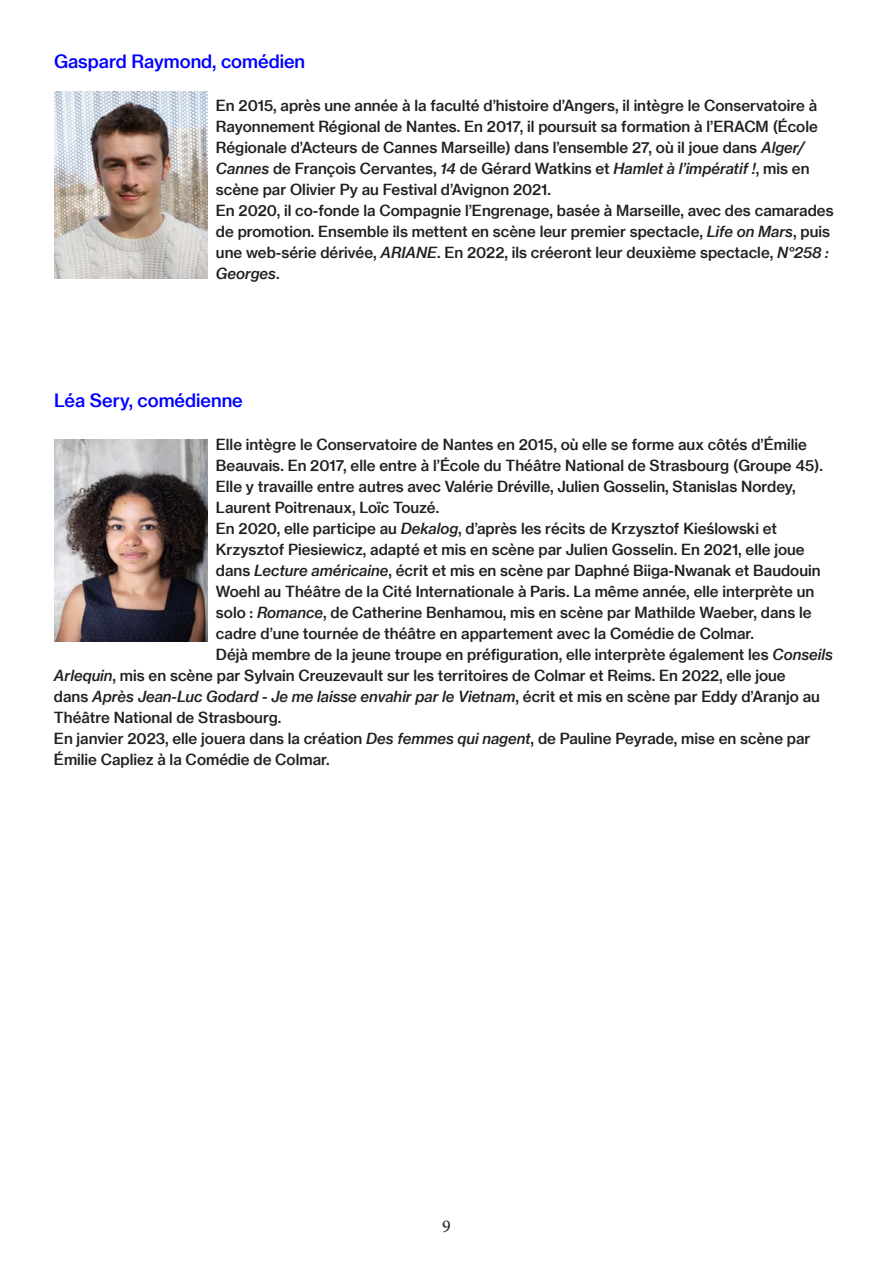
<style>
.page{position:relative;width:893px;height:1263px;background:#fff}
.page>*{position:absolute;margin:0;border:0;box-sizing:border-box;transform-origin:0 0}
.t1{font:18px "N Haas Grotesk TX Pro 65 Md";color:#00f}
.t2{font:18px "Minion Pro";color:#231f20}
.t3{font:15px/21px "N Haas Grotesk TX Pro 65 Md";color:#231f20}
.s1{font-family:"N Haas Grotesk TX Pro 66 Md It"}
</style>
<div class="page">
<img style="left:54px;top:92px;width:153px;height:186px">
<img style="left:54px;top:440px;width:153px;height:201px">
<p class="t1" style="left:54px;top:50px;width:253px">Gaspard Raymond, comédien</p>
<p class="t3" style="left:216px;top:95px;width:603px">En 2015, après une année à la faculté d’histoire d’Angers, il intègre le Conservatoire à Rayonnement Régional de Nantes. En 2017, il poursuit sa formation à l’ERACM (École Régionale d’Acteurs de Cannes Marseille) dans l’ensemble 27, où il joue dans <span class="s1">Alger/ Cannes</span> de François Cervantes, <span class="s1">14</span> de Gérard Watkins et <span class="s1">Hamlet à l’impératif !</span>, mis en scène par Olivier Py au Festival d’Avignon 2021.</p>
<p class="t3" style="left:216px;top:200px;width:619px">En 2020, il co-fonde la Compagnie l’Engrenage, basée à Marseille, avec des camarades de promotion. Ensemble ils mettent en scène leur premier spectacle, <span class="s1">Life on Mars</span>, puis une web-série dérivée, <span class="s1">ARIANE</span>. En 2022, ils créeront leur deuxième spectacle, <span class="s1">N°258 :<br>Georges</span>.</p>
<p class="t1" style="left:54px;top:389px;width:190px">Léa Sery, comédienne</p>
<p class="t3" style="left:216px;top:434px;width:609px">Elle intègre le Conservatoire de Nantes en 2015, où elle se forme aux côtés d’Émilie Beauvais. En 2017, elle entre à l’École du Théâtre National de Strasbourg (Groupe 45).<br>Elle y travaille entre autres avec Valérie Dréville, Julien Gosselin, Stanislas Nordey, Laurent Poitrenaux, Loïc Touzé.</p>
<p class="t3" style="left:216px;top:518px;width:606px">En 2020, elle participe au <span class="s1">Dekalog</span>, d’après les récits de Krzysztof Kieślowski et Krzysztof Piesiewicz, adapté et mis en scène par Julien Gosselin. En 2021, elle joue dans <span class="s1">Lecture américaine</span>, écrit et mis en scène par Daphné Biiga-Nwanak et Baudouin Woehl au Théâtre de la Cité Internationale à Paris. La même année, elle interprète un solo : <span class="s1">Romance</span>, de Catherine Benhamou, mis en scène par Mathilde Waeber, dans le cadre d’une tournée de théâtre en appartement avec la Comédie de Colmar.</p>
<p class="t3" style="left:54px;top:644px;width:780px;text-indent:162px">Déjà membre de la jeune troupe en préfiguration, elle interprète également les <span class="s1">Conseils Arlequin</span>, mis en scène par Sylvain Creuzevault sur les territoires de Colmar et Reims. En 2022, elle joue<br>dans <span class="s1">Après Jean-Luc Godard - Je me laisse envahir par le Vietnam</span>, écrit et mis en scène par Eddy d’Aranjo au Théâtre National de Strasbourg.</p>
<p class="t3" style="left:54px;top:728px;width:758px">En janvier 2023, elle jouera dans la création <span class="s1">Des femmes qui nagent</span>, de Pauline Peyrade, mise en scène par<br>Émilie Capliez à la Comédie de Colmar.</p>
<p class="t2" style="left:442px;top:1214px;width:10px">9</p>
</div>
